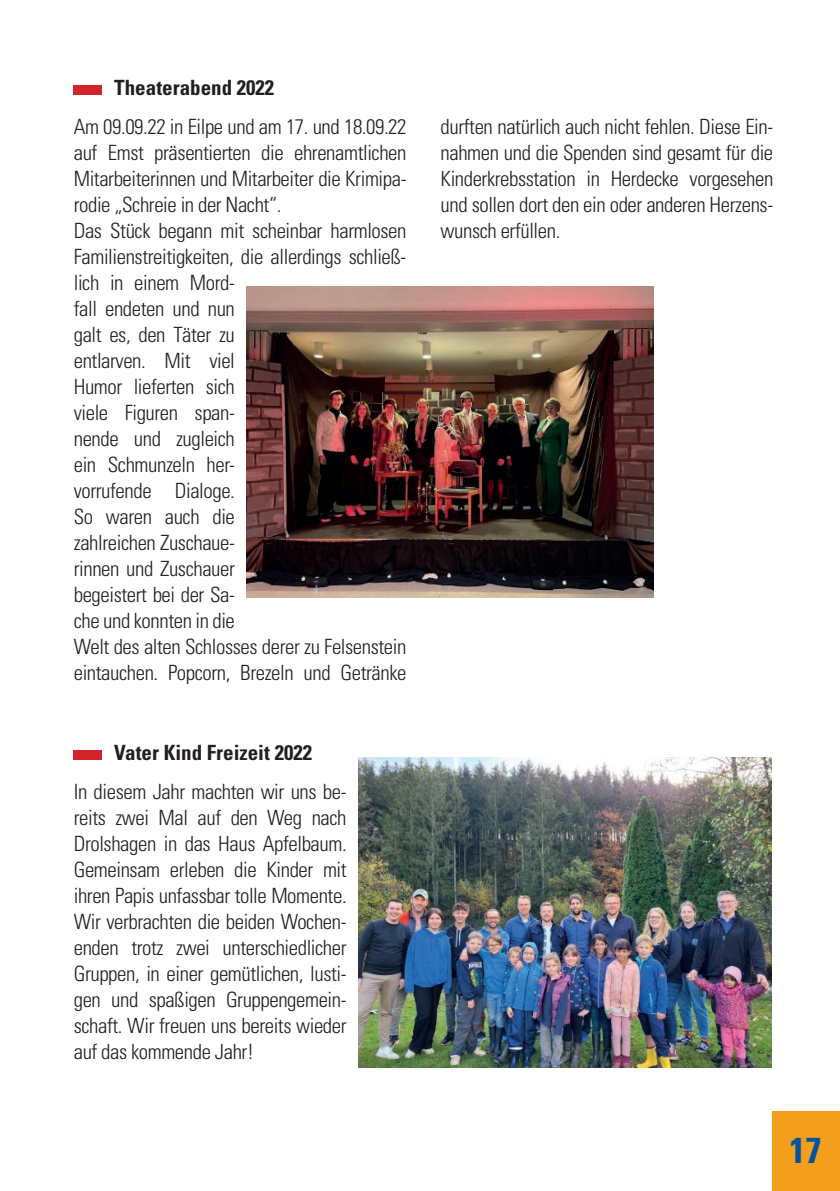
<style>
.page{position:relative;width:840px;height:1191px;background:#fff}
.page>*{position:absolute;margin:0;border:0;box-sizing:border-box;transform-origin:0 0}
.t1{font:700 condensed 36px "Univers";color:#04539d}
.t2{font:300 condensed 21px/26px "Univers";letter-spacing:-.02em;color:#231f20;text-align:justify}
.t3{font:700 condensed 21px "Univers";color:#231f20}
</style>
<div class="page">
<div style="left:771px;top:1111px;width:68px;height:80px;background:#f49e1d"></div>
<div style="left:74px;top:86px;width:28px;height:9px;background:#d1232a"></div>
<img style="left:246px;top:287px;width:407px;height:310px">
<div style="left:74px;top:750px;width:28px;height:10px;background:#d1232a"></div>
<img style="left:358px;top:757px;width:413px;height:310px">
<p class="t3" style="left:114px;top:74px;width:161px">Theaterabend 2022</p>
<p class="t2" style="left:74px;top:114px;width:334px;text-align:left">Am 09.09.22 in Eilpe und am 17. und 18.09.22 auf Emst präsentierten die ehrenamtlichen<br>Mitarbeiterinnen und Mitarbeiter die Krimipa&shy;rodie „Schreie in der Nacht“.<br>Das Stück begann mit scheinbar harmlosen<br>Familienstreitigkeiten, die allerdings schließ&shy;lich in einem Mord-<br>fall endeten und nun<br>galt es, den Täter zu<br>entlarven. Mit viel<br>Humor lieferten sich<br>viele Figuren span-<br>nende und zugleich<br>ein Schmunzeln her-<br>vorrufende Dialoge.<br>So waren auch die<br>zahlreichen Zuschaue-<br>rinnen und Zuschauer<br>begeistert bei der Sa-<br>che und konnten in die<br>Welt des alten Schlosses derer zu Felsenstein eintauchen. Popcorn, Brezeln und Getränke</p>
<p class="t2" style="left:440px;top:114px;width:334px">durften natürlich auch nicht fehlen. Diese Ein&shy;nahmen und die Spenden sind gesamt für die Kinderkrebsstation in Herdecke vorgesehen und sollen dort den ein oder anderen Herzens&shy;wunsch erfüllen.</p>
<p class="t3" style="left:114px;top:739px;width:199px">Vater Kind Freizeit 2022</p>
<p class="t2" style="left:74px;top:779px;width:274px">In diesem Jahr machten wir uns be&shy;reits zwei Mal auf den Weg nach Drolshagen in das Haus Apfelbaum.<br>Gemeinsam erleben die Kinder mit ihren Papis unfassbar tolle Momente.<br>Wir verbrachten die beiden Wochen&shy;enden trotz zwei unterschiedlicher Gruppen, in einer gemütlichen, lusti&shy;gen und spaßigen Gruppengemein&shy;schaft. Wir freuen uns bereits wieder auf das kommende Jahr!</p>
<h1 class="t1" style="left:788px;top:1128px;width:33px">17</h1>
</div>
